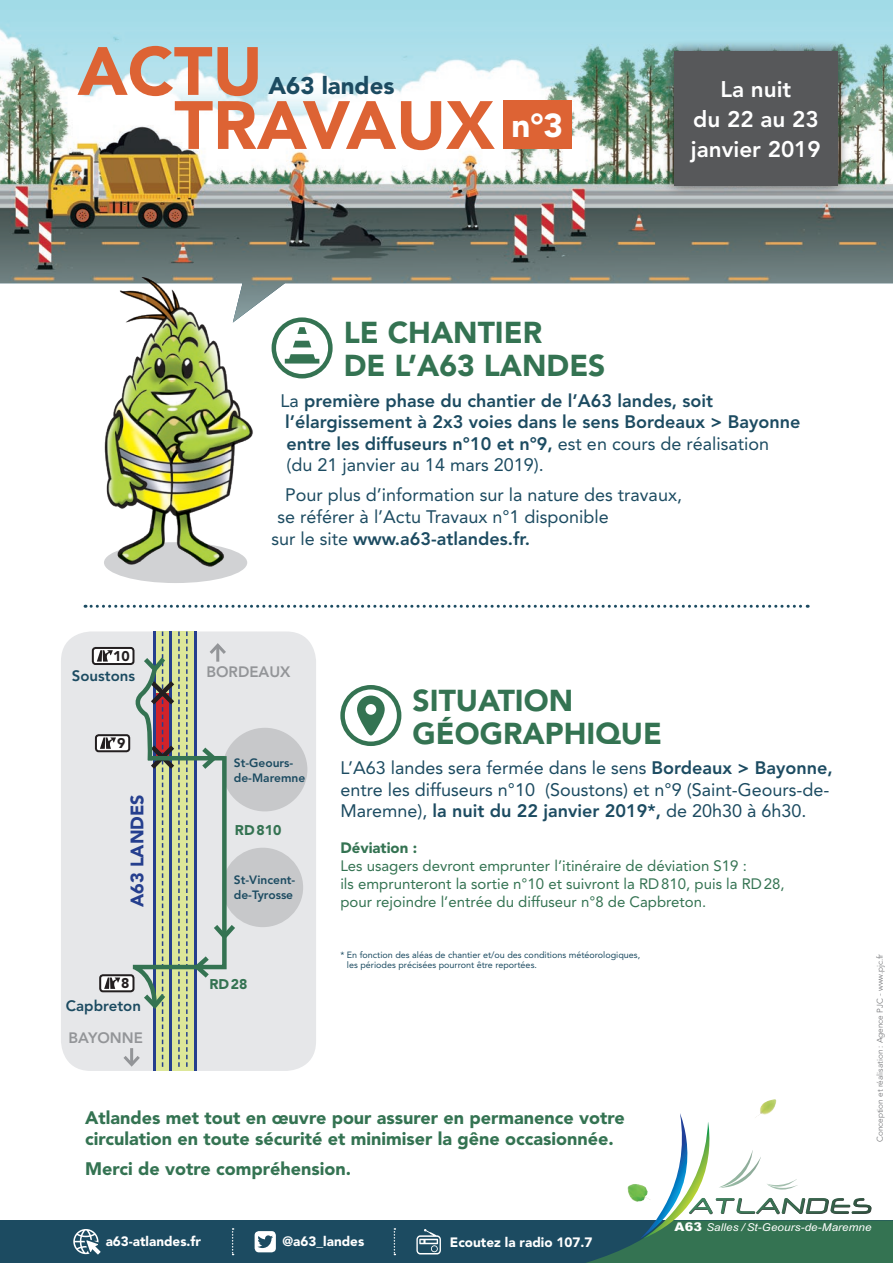
<style>
.page{position:relative;width:893px;height:1263px;background:#fff}
.page>*{position:absolute;margin:0;border:0;box-sizing:border-box;transform-origin:0 0}
._4-TEXTES{font:900 67.5px "Avenir";color:#dd6334}
._4-TEXTES-2{font:900 33px "Avenir";color:#fff}
.t1{font:900 30px/33px "Avenir";color:#347352}
._4-TEXTES-3{font:900 24px "Avenir";color:#1c4b61}
._4-TEXTES-4{font:800 22.5px/30px "Avenir";color:#fff;text-align:center}
._4-TEXTES-5{font:18px/21.6px "Avenir";color:#1c4b61}
._4-TEXTES-6{font:800 18px/21.6px "Avenir";color:#1c4b61}
.t2{font:900 18px/21.6px "Avenir";color:#347352}
.t3{font:900 18px "Avenir";color:#253f8e}
._4-TEXTES-7{font:15px/18px "Avenir";color:#347352}
._4-TEXTES-8{font:800 15px "Avenir";color:#1c4b61}
._4-TEXTES-9{font:800 15px "Avenir";color:#939598}
._4-TEXTES-10{font:900 15px "Avenir";color:#347352}
._4-TEXTES-11{font:900 14.1px "Avenir";color:#347352}
._4-TEXTES-12{font:900 14.1px "Avenir";color:#231f20}
._4-TEXTES-13{font:900 13.5px "Avenir";color:#fff}
._4-TEXTES-14{font:800 12px/15px "Avenir";color:#1c4b61}
.t4{font:italic 10.8px "Arial";letter-spacing:.01em;color:#fff;scale:1.07 1}
._4-TEXTES-15{font:9px/10.8px "Avenir";color:#1c4b61}
.t5{font:300 8.25px "Avenir";color:#6c6d70}
.s1{font-weight:400}
.s2{font-weight:800}
.s3{font-weight:900;font-style:normal;font-size:12px}
</style>
<div class="page">
<div style="left:61px;top:631px;width:255px;height:440px;background:#e6e7e9;border-radius:30px"></div>
<div style="left:0;top:1220px;width:893px;height:43px;background:#1c4b61"></div>
<svg style="left:255px;top:1231px;width:21px;height:21px"></svg>
<svg style="left:586px;top:1113px;width:307px;height:150px"></svg>
<img style="left:628px;top:1184px;width:23px;height:18px">
<img style="left:754px;top:1099px;width:22px;height:19px">
<svg style="left:73px;top:1229px;width:28px;height:25px"></svg>
<svg style="left:416px;top:1229px;width:25px;height:25px"></svg>
<svg style="left:232px;top:1228px;width:2px;height:27px"></svg>
<svg style="left:394px;top:1228px;width:1px;height:27px"></svg>
<svg style="left:288px;top:354px;width:31px;height:9px"></svg>
<svg style="left:293px;top:341px;width:18px;height:6px"></svg>
<svg style="left:297px;top:327px;width:10px;height:7px"></svg>
<div style="left:272px;top:317px;width:61px;height:61px;border:4px solid #347352;border-radius:50%"></div>
<div style="left:340px;top:685px;width:61px;height:61px;border:4px solid #347352;border-radius:50%"></div>
<svg style="left:85px;top:605px;width:723px;height:3px"></svg>
<svg style="left:357px;top:695px;width:28px;height:40px"></svg>
<div style="left:93px;top:648px;width:40px;height:16px;background:#fff;border-radius:3px"></div>
<div style="left:92px;top:647px;width:42px;height:18px;border:2px solid #231f20;border-radius:3px"></div>
<div style="left:95px;top:734px;width:35px;height:18px;border:2px solid #231f20;border-radius:3px"></div>
<hr style="left:170px;top:631px;width:2px;height:440px;background:#253f8e">
<hr style="left:153px;top:631px;width:2px;height:440px;background:#253f8e">
<hr style="left:194px;top:631px;width:2px;height:440px;background:#253f8e">
<div style="left:222px;top:728px;width:85px;height:83px;background:#c7c8ca;border-radius:50%"></div>
<div style="left:222px;top:848px;width:81px;height:79px;background:#c7c8ca;border-radius:50%"></div>
<img style="left:0;top:0;width:893px;height:323px">
<div style="left:503px;top:101px;width:68px;height:48px;background:#dd6334"></div>
<div style="left:663px;top:39px;width:187px;height:158px;background:#231f20;opacity:.75"></div>
<div style="left:674px;top:51px;width:164px;height:134px;background:#57585a"></div>
<img style="left:61px;top:263px;width:227px;height:320px">
<svg style="left:97px;top:631px;width:143px;height:438px"></svg>
<p class="_4-TEXTES" style="left:78px;top:31px;width:187px">ACTU</p>
<p class="_4-TEXTES-3" style="left:268px;top:71px;width:128px">A63 landes</p>
<p class="_4-TEXTES" style="left:174px;top:85px;width:322px">TRAVAUX</p>
<p class="_4-TEXTES-2" style="left:511px;top:106px;width:53px">n°3</p>
<p class="_4-TEXTES-4" style="left:691px;top:74px;width:131px">La nuit<br>du 22 au 23 janvier 2019</p>
<p class="_4-TEXTES-12" style="left:113px;top:648px;width:18px">10</p>
<p class="_4-TEXTES-8" style="left:72px;top:667px;width:65px">Soustons</p>
<p class="_4-TEXTES-12" style="left:117px;top:735px;width:10px">9</p>
<p class="t3" style="left:126px;top:907px;width:114px;rotate:-90deg">A63 LANDES</p>
<p class="_4-TEXTES-12" style="left:121px;top:975px;width:10px">8</p>
<p class="_4-TEXTES-8" style="left:66px;top:996px;width:77px">Capbreton</p>
<p class="_4-TEXTES-9" style="left:69px;top:1029px;width:76px">BAYONNE</p>
<p class="t1" style="left:344px;top:316px;width:263px">LE CHANTIER<br>DE L’A63 LANDES</p>
<p class="_4-TEXTES-6" style="left:281px;top:389px;width:521px"><span class="s1">La</span> première phase du chantier de l’A63 landes, soit l’élargissement à 2x3 voies dans le sens Bordeaux &gt; Bayonne entre les diffuseurs n°10 et n°9, <span class="s1">est en cours de réalisation<br>(du 21 janvier au 14 mars 2019).</span></p>
<p class="_4-TEXTES-5" style="left:285px;top:485px;width:398px">Pour plus d’information sur la nature des travaux,</p>
<p class="_4-TEXTES-5" style="left:278px;top:506px;width:333px">se référer à l’Actu Travaux n°1 disponible</p>
<p class="_4-TEXTES-6" style="left:272px;top:528px;width:260px"><span class="s1">sur le site</span> www.a63-atlandes.fr.</p>
<p class="_4-TEXTES-9" style="left:206px;top:663px;width:86px">BORDEAUX</p>
<p class="_4-TEXTES-14" style="left:234px;top:755px;width:73px">St-Geours&shy;de-Maremne</p>
<p class="_4-TEXTES-11" style="left:235px;top:821px;width:48px">RD810</p>
<p class="_4-TEXTES-14" style="left:234px;top:872px;width:63px">St-Vincent&shy;de-Tyrosse</p>
<p class="_4-TEXTES-11" style="left:209px;top:976px;width:40px">RD28</p>
<p class="t1" style="left:413px;top:684px;width:251px">SITUATION<br>GÉOGRAPHIQUE</p>
<p class="_4-TEXTES-5" style="left:340px;top:757px;width:494px">L’A63 landes sera fermée dans le sens <span class="s2">Bordeaux &gt; Bayonne, </span>entre les diffuseurs n°10 (Soustons) et n°9 (Saint-Geours-de-<br>Maremne), <span class="s2">la nuit du 22 janvier 2019*,</span> de 20h30 à 6h30.</p>
<p class="_4-TEXTES-10" style="left:340px;top:838px;width:78px">Déviation :</p>
<p class="_4-TEXTES-7" style="left:340px;top:856px;width:446px">Les usagers devront emprunter l’itinéraire de déviation S19 :<br>ils emprunteront la sortie n°10 et suivront la RD810, puis la RD28, pour rejoindre l’entrée du diffuseur n°8 de Capbreton.</p>
<p class="_4-TEXTES-15" style="left:347px;top:949px;width:295px;text-indent:-6px">* En fonction des aléas de chantier et/ou des conditions météorologiques, les périodes précisées pourront être reportées.</p>
<p class="t2" style="left:85px;top:1106px;width:541px">Atlandes met tout en œuvre pour assurer en permanence votre circulation en toute sécurité et minimiser la gêne occasionnée.</p>
<p class="t2" style="left:85px;top:1158px;width:267px">Merci de votre compréhension.</p>
<p class="t5" style="left:875px;top:1142px;width:190px;rotate:-90deg">Conception et réalisation : Agence PJC - www.pjc.fr</p>
<p class="_4-TEXTES-13" style="left:106px;top:1233px;width:97px">a63-atlandes.fr</p>
<p class="_4-TEXTES-13" style="left:450px;top:1234px;width:144px">Ecoutez la radio 107.7</p>
<p class="_4-TEXTES-13" style="left:282px;top:1233px;width:83px">@a63_landes</p>
<p class="t4" style="left:675px;top:1220px;width:186px"><span class="s3">A63</span> Salles / St-Geours-de-Maremne</p>
</div>
